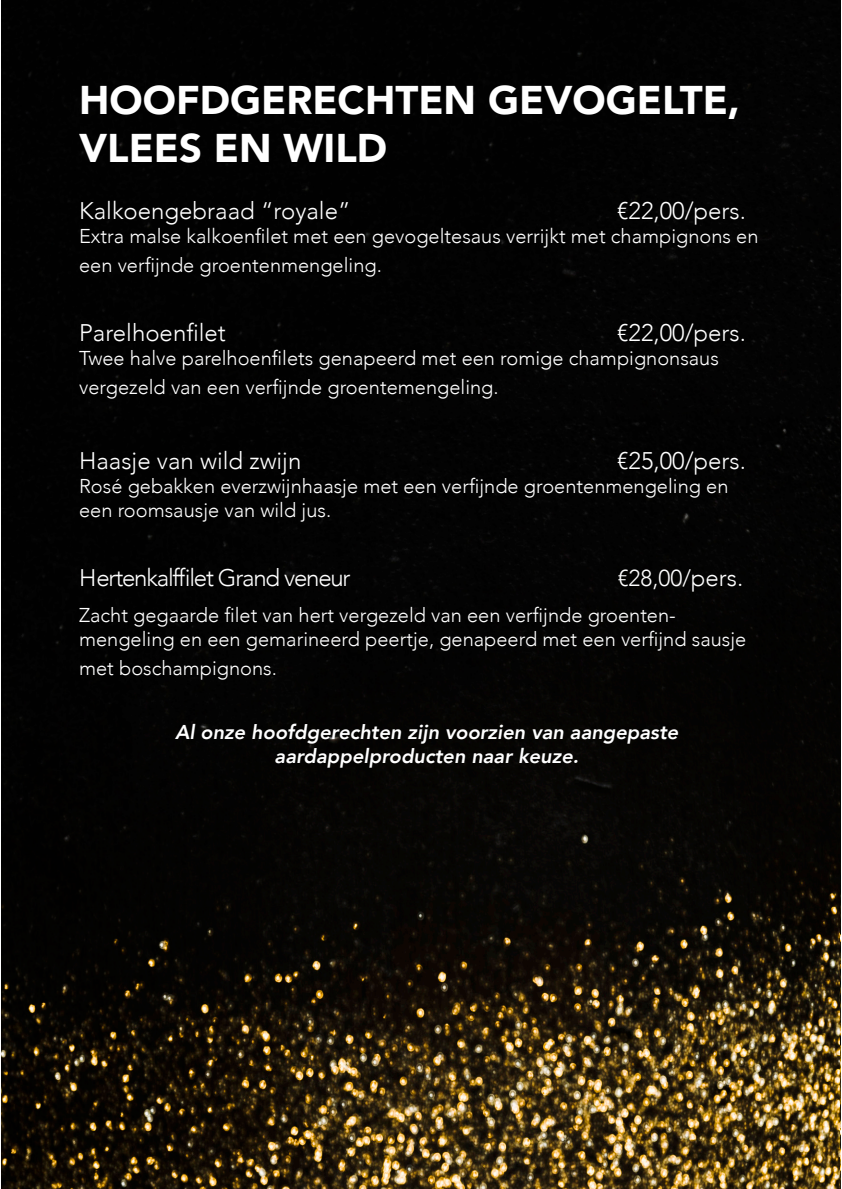
<style>
.page{position:relative;width:842px;height:1189px;background:#fff}
.page>*{position:absolute;margin:0;border:0;box-sizing:border-box;transform-origin:0 0}
.t1{font:900 40px/48px "Avenir";color:#fff}
.t2{font:300 24px "Avenir";color:#fff}
.t3{font:300 24px "Avenir";letter-spacing:-.05em;color:#fff}
.t4{font:300 23px "Avenir";color:#fff}
.t5{font:300 20px/28.8px "Avenir";color:#fff}
.t6{font:italic 800 20px "Avenir";color:#fff}
.s1{font-size:24px}
</style>
<div class="page">
<img style="left:1px;top:0;width:840px;height:1189px">
<p class="t1" style="left:79px;top:75px;width:662px">HOOFDGERECHTEN GEVOGELTE,<br>VLEES EN WILD</p>
<p class="t2" style="left:79px;top:197px;width:273px">Kalkoengebraad “royale”</p>
<p class="t2" style="left:617px;top:197px;width:130px">€22,00/pers.</p>
<p class="t5" style="left:79px;top:222px;width:681px">Extra malse kalkoenfilet met een gevogeltesaus verrijkt met champignons en een verfijnde groentenmengeling.</p>
<p class="t2" style="left:79px;top:319px;width:148px">Parelhoenfilet</p>
<p class="t2" style="left:617px;top:319px;width:130px">€22,00/pers.</p>
<p class="t5" style="left:79px;top:344px;width:641px">Twee halve parelhoenfilets genapeerd met een romige champignonsaus vergezeld van een verfijnde groentemengeling.</p>
<p class="t2" style="left:79px;top:447px;width:224px">Haasje van wild zwijn</p>
<p class="t2" style="left:617px;top:447px;width:130px">€25,00/pers.</p>
<p class="t5" style="left:79px;top:474px;width:651px;line-height:24px">Rosé gebakken everzwijnhaasje met een verfijnde groentenmengeling en een roomsausje van wild jus.</p>
<p class="t3" style="left:79px;top:564px;width:273px">Hertenkalffilet Grand veneur</p>
<p class="t4" style="left:618px;top:565px;width:127px">€28,00/<span class="s1">pers.</span></p>
<p class="t5" style="left:79px;top:603px;width:669px;line-height:24px">Zacht gegaarde filet van hert vergezeld van een verfijnde groenten&shy;mengeling en een gemarineerd peertje, genapeerd met een verfijnd sausje</p>
<p class="t5" style="left:79px;top:653px;width:199px">met boschampignons.</p>
<p class="t6" style="left:175px;top:720px;width:505px">Al onze hoofdgerechten zijn voorzien van aangepaste</p>
<p class="t6" style="left:275px;top:744px;width:306px">aardappelproducten naar keuze.</p>
</div>
